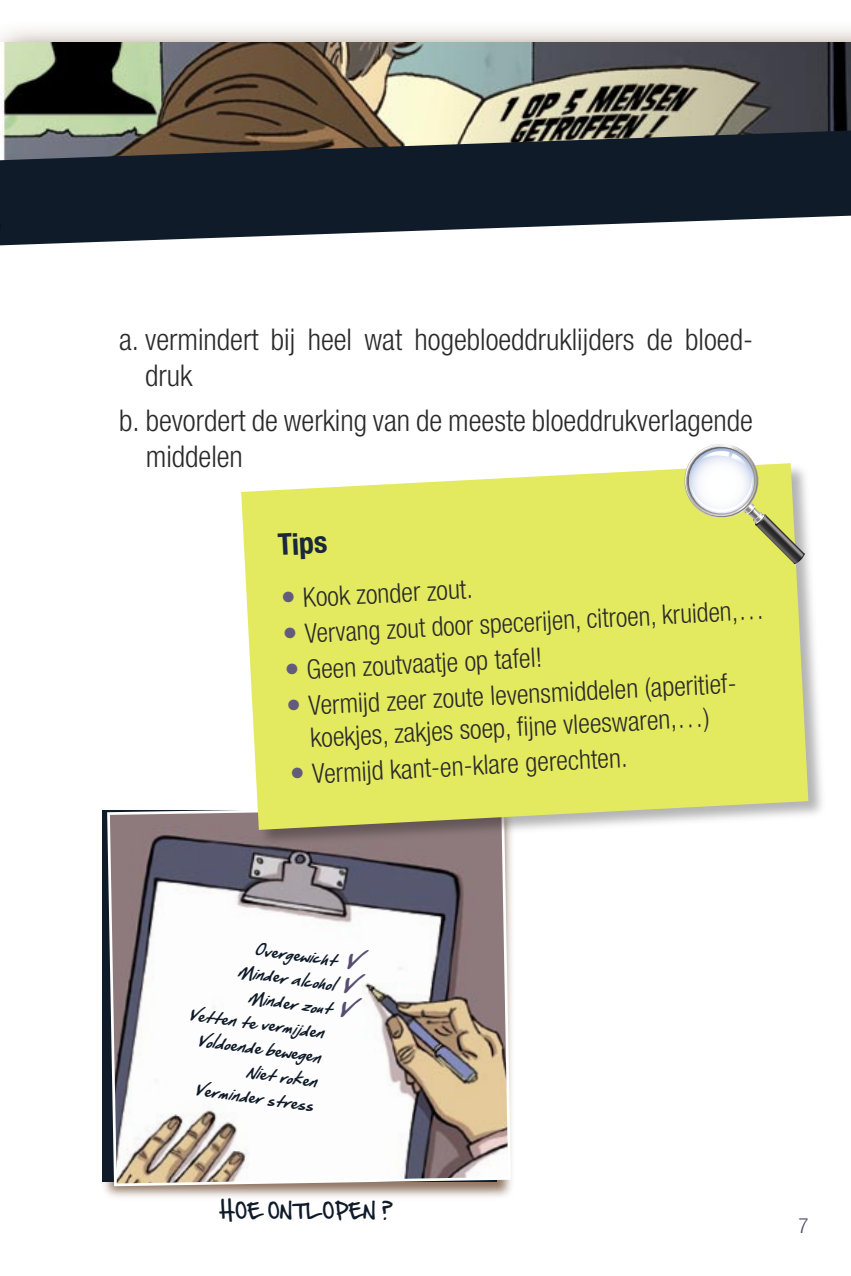
<style>
.page{position:relative;width:851px;height:1276px;background:#fff}
.page>*{position:absolute;margin:0;border:0;box-sizing:border-box;transform-origin:0 0}
.t1{font:300 condensed 30px/36px "Helvetica Neue LT Std";color:#2a2a2a}
.t2{font:700 condensed 30px "Helvetica Neue LT Std";color:#19283b}
.t3{font:300 condensed 27px/32.4px "Helvetica Neue LT Std";color:#2a2a2a;text-align:center}
.t4{font:18px "Hand Of Sean";letter-spacing:.05em;color:#0f1b29}
.t5{font:italic 13.5px/24.6px "Hand Of Sean";color:#0f1b29;text-align:right}
.s1{font-weight:700;font-size:30px;color:#635b7c}
.s2{font-size:19.2px;color:#564e71}
</style>
<div class="page">
<svg style="left:0;top:30px;width:850px;height:13px"></svg>
<img style="left:3px;top:43px;width:847px;height:85px">
<svg style="left:0;top:128px;width:850px;height:118px;background:#3f474e"></svg>
<div style="left:99px;top:807px;width:416px;height:393px;background:#6a462c;opacity:.75"></div>
<svg style="left:106px;top:807px;width:406px;height:380px"></svg>
<div style="left:239px;top:461px;width:587px;height:388px;background:#000;opacity:.3"></div>
<svg style="left:241px;top:463px;width:567px;height:367px;background:#e3e96c"></svg>
<svg style="left:680px;top:444px;width:124px;height:120px"></svg>
<svg style="left:335px;top:996px;width:27px;height:22px"></svg>
<p class="t1" style="left:145px;top:321px;width:609px;text-indent:-26px">a. vermindert bij heel wat hogebloeddruklijders de bloed&shy;druk</p>
<p class="t1" style="left:146px;top:402px;width:608px;text-indent:-27px">b. bevordert de werking van de meeste bloeddrukverlagende middelen</p>
<p class="t2" style="left:277px;top:526px;width:51px;rotate:-3deg">Tips</p>
<p class="t3" style="left:280px;top:582px;width:194px;rotate:-3deg"><span class="s1">•</span> Kook zonder zout.</p>
<p class="t3" style="left:282px;top:618px;width:483px;rotate:-3deg"><span class="s1">•</span> Vervang zout door specerijen, citroen, kruiden,…</p>
<p class="t3" style="left:284px;top:654px;width:259px;rotate:-3deg"><span class="s1">•</span> Geen zoutvaatje op tafel!</p>
<p class="t3" style="left:285px;top:690px;width:456px;rotate:-3deg"><span class="s1">•</span> Vermijd zeer zoute levensmiddelen (aperitief&shy;koekjes, zakjes soep, fi jne vleeswaren,…)</p>
<p class="t3" style="left:289px;top:758px;width:339px;rotate:-3deg"><span class="s1">•</span> Vermijd kant-en-klare gerechten.</p>
<p class="t5" style="left:256px;top:936px;width:104px;rotate:8deg">Overgewicht <span class="s2">V</span></p>
<p class="t5" style="left:239px;top:959px;width:118px;rotate:8deg">M i nderalc oh ol<span class="s2">V</span></p>
<p class="t5" style="left:250px;top:985px;width:87px;rotate:8deg">Minderzout</p>
<p class="t5" style="left:189px;top:1001px;width:140px;rotate:8deg">V etten te v erm i j den</p>
<p class="t5" style="left:198px;top:1027px;width:130px;rotate:8deg">V oldoende bew eg en<br>N i et rok en<br>V erm i nderstress</p>
<p class="t4" style="left:219px;top:1195px;width:175px">hoe ontlopen ?</p>
</div>
